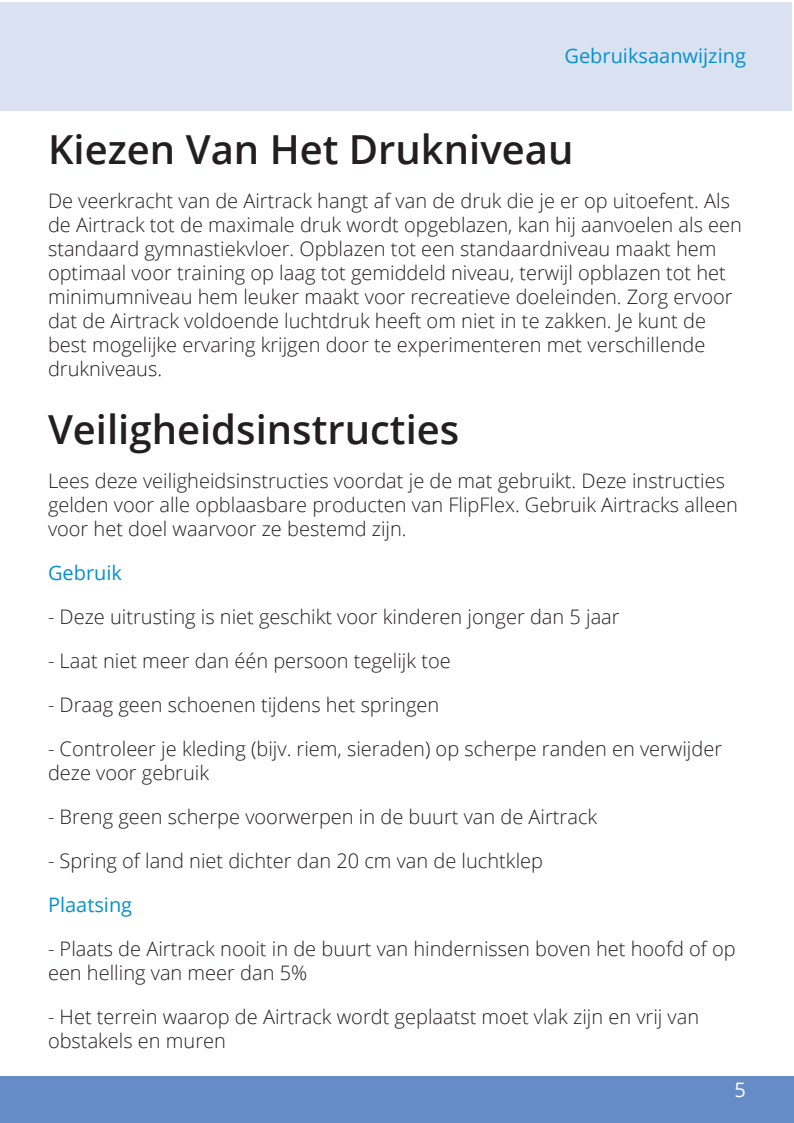
<style>
.page{position:relative;width:794px;height:1123px;background:#fff}
.page>*{position:absolute;margin:0;border:0;box-sizing:border-box;transform-origin:0 0}
.t1{font:600 40px "Open Sans";color:#231f20}
.t2{font:300 20px/24px "Open Sans";color:#231f20}
.t3{font:20px "Open Sans";color:#0691cf}
.t4{font:20px "Open Sans";color:#fff}
</style>
<div class="page">
<div style="left:0;top:2px;width:792px;height:108px;background:#dae2f2"></div>
<div style="left:0;top:1076px;width:794px;height:47px;background:#668cc8"></div>
<p class="t3" style="left:564px;top:48px;width:183px">Gebruiksaanwijzing</p>
<h1 class="t1" style="left:48px;top:133px;width:527px">Kiezen Van Het Drukniveau</h1>
<p class="t2" style="left:48px;top:190px;width:695px">De veerkracht van de Airtrack hangt af van de druk die je er op uitoefent. Als de Airtrack tot de maximale druk wordt opgeblazen, kan hij aanvoelen als een standaard gymnastiekvloer. Opblazen tot een standaardniveau maakt hem optimaal voor training op laag tot gemiddeld niveau, terwijl opblazen tot het minimumniveau hem leuker maakt voor recreatieve doeleinden. Zorg ervoor dat de Airtrack voldoende luchtdruk heeft om niet in te zakken. Je kunt de best mogelijke ervaring krijgen door te experimenteren met verschillende drukniveaus.</p>
<h1 class="t1" style="left:48px;top:413px;width:413px">Veiligheidsinstructies</h1>
<p class="t2" style="left:48px;top:470px;width:691px">Lees deze veiligheidsinstructies voordat je de mat gebruikt. Deze instructies gelden voor alle opblaasbare producten van FlipFlex. Gebruik Airtracks alleen voor het doel waarvoor ze bestemd zijn.</p>
<p class="t3" style="left:48px;top:564px;width:76px">Gebruik</p>
<p class="t2" style="left:48px;top:606px;width:573px">- Deze uitrusting is niet geschikt voor kinderen jonger dan 5 jaar</p>
<p class="t2" style="left:48px;top:650px;width:404px">- Laat niet meer dan één persoon tegelijk toe</p>
<p class="t2" style="left:48px;top:694px;width:393px">- Draag geen schoenen tijdens het springen</p>
<p class="t2" style="left:48px;top:738px;width:675px">- Controleer je kleding (bijv. riem, sieraden) op scherpe randen en verwijder deze voor gebruik</p>
<p class="t2" style="left:48px;top:806px;width:550px">- Breng geen scherpe voorwerpen in de buurt van de Airtrack</p>
<p class="t2" style="left:48px;top:850px;width:496px">- Spring of land niet dichter dan 20 cm van de luchtklep</p>
<p class="t3" style="left:48px;top:896px;width:86px">Plaatsing</p>
<p class="t2" style="left:48px;top:938px;width:689px">- Plaats de Airtrack nooit in de buurt van hindernissen boven het hoofd of op een helling van meer dan 5%</p>
<p class="t2" style="left:48px;top:1006px;width:652px">- Het terrein waarop de Airtrack wordt geplaatst moet vlak zijn en vrij van obstakels en muren</p>
<p class="t4" style="left:734px;top:1081px;width:13px">5</p>
</div>
